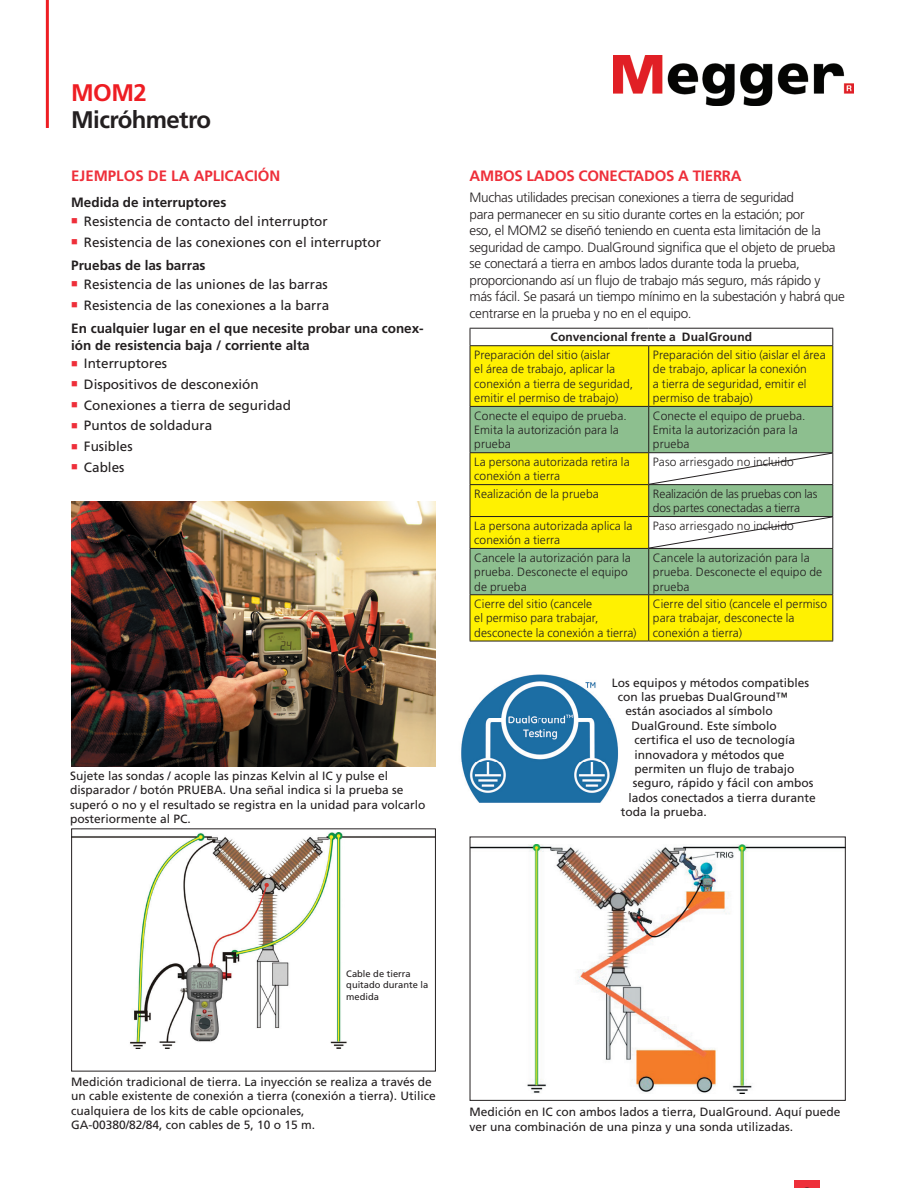
<style>
.page{position:relative;width:918px;height:1188px;background:#fff}
.page>*{position:absolute;margin:0;border:0;box-sizing:border-box;transform-origin:0 0}
.t1{font:700 24px "Frutiger LT Std";letter-spacing:-.025em;color:#231f20}
.t2{font:700 24px "Frutiger LT Std";color:#ee1d23}
.t3{font:700 15px "Frutiger LT Std";letter-spacing:-.015em;color:#ee2f3a}
.t4{font:300 13.5px/16.5px "Frutiger LT Std";letter-spacing:-.025em;color:#231f20}
.t5{font:13.5px/23.7px "Frutiger LT Std";color:#231f20}
.t6{font:700 13.5px/23.7px "Frutiger LT Std";color:#231f20}
.t7{font:300 12px/14.4px "Frutiger LT Std";letter-spacing:.01em;color:#231f20}
.t8{font:12px/14.4px "Frutiger LT Std";color:#231f20}
.t9{font:300 12px/14.4px "Frutiger LT Std";letter-spacing:-.01em;color:#231f20}
.t10{font:700 12px "Frutiger LT Std";letter-spacing:.015em;color:#231f20}
.t11{font:9.3px/11.2px "Frutiger LT Std";color:#231f20}
.s1{color:#ee2f3a}
.s2{font-weight:700}
.s3{font-weight:400}
</style>
<div class="page">
<hr style="left:46px;top:0;width:3px;height:128px;background:#ee1d23">
<img style="left:614px;top:55px;width:240px;height:50px">
<div style="left:795px;top:1181px;width:25px;height:7px;background:#ee2f3a"></div>
<img style="left:472px;top:844px;width:372px;height:249px">
<div style="left:470px;top:837px;width:376px;height:264px;border:1px solid #231f20"></div>
<img style="left:72px;top:502px;width:364px;height:265px">
<div style="left:471px;top:346px;width:361px;height:295px;background:#fff101"></div>
<svg style="left:471px;top:407px;width:361px;height:187px;background:#afcd64"></svg>
<hr style="left:470px;top:328px;width:179px;height:1px;background:#231f20">
<svg style="left:470px;top:329px;width:1px;height:16px"></svg>
<hr style="left:649px;top:328px;width:184px;height:1px;background:#231f20">
<svg style="left:832px;top:329px;width:1px;height:16px"></svg>
<hr style="left:470px;top:345px;width:179px;height:1px;background:#231f20">
<hr style="left:470px;top:346px;width:1px;height:60px;background:#231f20">
<hr style="left:649px;top:345px;width:184px;height:1px;background:#231f20">
<hr style="left:648px;top:346px;width:1px;height:60px;background:#231f20">
<hr style="left:832px;top:346px;width:1px;height:60px;background:#231f20">
<hr style="left:470px;top:406px;width:179px;height:1px;background:#231f20">
<hr style="left:470px;top:407px;width:1px;height:45px;background:#231f20">
<hr style="left:649px;top:406px;width:184px;height:1px;background:#231f20">
<hr style="left:648px;top:407px;width:1px;height:45px;background:#231f20">
<hr style="left:832px;top:407px;width:1px;height:45px;background:#231f20">
<hr style="left:470px;top:452px;width:179px;height:1px;background:#231f20">
<hr style="left:470px;top:453px;width:1px;height:31px;background:#231f20">
<hr style="left:649px;top:452px;width:184px;height:1px;background:#231f20">
<hr style="left:648px;top:453px;width:1px;height:31px;background:#231f20">
<hr style="left:832px;top:453px;width:1px;height:31px;background:#231f20">
<hr style="left:470px;top:484px;width:179px;height:1px;background:#231f20">
<hr style="left:470px;top:485px;width:1px;height:31px;background:#231f20">
<hr style="left:649px;top:484px;width:184px;height:1px;background:#231f20">
<hr style="left:648px;top:485px;width:1px;height:31px;background:#231f20">
<hr style="left:832px;top:485px;width:1px;height:31px;background:#231f20">
<hr style="left:470px;top:516px;width:179px;height:1px;background:#231f20">
<hr style="left:470px;top:517px;width:1px;height:31px;background:#231f20">
<hr style="left:649px;top:516px;width:184px;height:1px;background:#231f20">
<hr style="left:648px;top:517px;width:1px;height:31px;background:#231f20">
<hr style="left:832px;top:517px;width:1px;height:31px;background:#231f20">
<hr style="left:470px;top:548px;width:179px;height:1px;background:#231f20">
<hr style="left:470px;top:549px;width:1px;height:45px;background:#231f20">
<hr style="left:649px;top:548px;width:184px;height:1px;background:#231f20">
<hr style="left:648px;top:549px;width:1px;height:45px;background:#231f20">
<hr style="left:832px;top:549px;width:1px;height:45px;background:#231f20">
<hr style="left:470px;top:594px;width:179px;height:1px;background:#231f20">
<hr style="left:470px;top:595px;width:1px;height:46px;background:#231f20">
<hr style="left:649px;top:594px;width:184px;height:1px;background:#231f20">
<hr style="left:648px;top:595px;width:1px;height:46px;background:#231f20">
<hr style="left:832px;top:595px;width:1px;height:46px;background:#231f20">
<hr style="left:470px;top:641px;width:179px;height:1px;background:#231f20">
<hr style="left:649px;top:641px;width:184px;height:1px;background:#231f20">
<svg style="left:649px;top:453px;width:183px;height:31px"></svg>
<svg style="left:649px;top:517px;width:183px;height:31px"></svg>
<img style="left:461px;top:674px;width:158px;height:129px">
<img style="left:73px;top:833px;width:361px;height:216px">
<div style="left:71px;top:828px;width:365px;height:244px;border:1px solid #231f20"></div>
<div style="left:342px;top:963px;width:92px;height:40px;background:#fff"></div>
<h1 class="t2" style="left:71px;top:79px;width:77px">MOM2</h1>
<h1 class="t1" style="left:71px;top:106px;width:141px">Micróhmetro</h1>
<p class="t3" style="left:71px;top:167px;width:211px">EJEMPLOS DE LA APLICACIÓN</p>
<p class="t6" style="left:71px;top:191px;width:157px">Medida de interruptores</p>
<p class="t5" style="left:71px;top:209px;width:258px"><span class="s1">■</span> Resistencia de contacto del interruptor</p>
<p class="t5" style="left:71px;top:230px;width:311px"><span class="s1">■</span> Resistencia de las conexiones con el interruptor<br><span class="s2">Pruebas de las barras</span></p>
<p class="t5" style="left:71px;top:272px;width:258px"><span class="s1">■</span> Resistencia de las uniones de las barras</p>
<p class="t6" style="left:71px;top:293px;width:354px"><span class="s1">■</span> <span class="s3">Resistencia de las conexiones a la barra<br></span>En cualquier lugar en el que necesite probar una conex-</p>
<p class="t6" style="left:71px;top:333px;width:240px">ión de resistencia baja / corriente alta</p>
<p class="t5" style="left:71px;top:352px;width:98px"><span class="s1">■</span> Interruptores</p>
<p class="t5" style="left:71px;top:372px;width:189px"><span class="s1">■</span> Dispositivos de desconexión</p>
<p class="t5" style="left:71px;top:393px;width:221px"><span class="s1">■</span> Conexiones a tierra de seguridad</p>
<p class="t5" style="left:71px;top:414px;width:143px"><span class="s1">■</span> Puntos de soldadura</p>
<p class="t5" style="left:71px;top:435px;width:63px"><span class="s1">■</span> Fusibles</p>
<p class="t5" style="left:71px;top:456px;width:55px"><span class="s1">■</span> Cables</p>
<p class="t8" style="left:70px;top:769px;width:357px">Sujete las sondas / acople las pinzas Kelvin al IC y pulse el disparador / botón PRUEBA. Una señal indica si la prueba se superó o no y el resultado se registra en la unidad para volcarlo posteriormente al PC.</p>
<p class="t3" style="left:470px;top:167px;width:274px">AMBOS LADOS CONECTADOS A TIERRA</p>
<p class="t4" style="left:470px;top:189px;width:377px">Muchas utilidades precisan conexiones a tierra de seguridad<br>para permanecer en su sitio durante cortes en la estación; por<br>eso, el MOM2 se diseñó teniendo en cuenta esta limitación de la seguridad de campo. DualGround significa que el objeto de prueba se conectará a tierra en ambos lados durante toda la prueba, proporcionando así un flujo de trabajo más seguro, más rápido y más fácil. Se pasará un tiempo mínimo en la subestación y habrá que centrarse en la prueba y no en el equipo.</p>
<p class="t10" style="left:551px;top:330px;width:203px">Convencional frente a DualGround</p>
<p class="t7" style="left:474px;top:348px;width:160px">Preparación del sitio (aislar<br>el área de trabajo, aplicar la conexión a tierra de seguridad, emitir el permiso de trabajo)</p>
<p class="t7" style="left:653px;top:348px;width:174px">Preparación del sitio (aislar el área de trabajo, aplicar la conexión<br>a tierra de seguridad, emitir el permiso de trabajo)</p>
<p class="t7" style="left:474px;top:409px;width:154px">Conecte el equipo de prueba.<br>Emita la autorización para la prueba</p>
<p class="t7" style="left:653px;top:409px;width:154px">Conecte el equipo de prueba.<br>Emita la autorización para la prueba</p>
<p class="t7" style="left:474px;top:455px;width:157px">La persona autorizada retira la conexión a tierra</p>
<p class="t7" style="left:653px;top:455px;width:142px">Paso arriesgado no incluido</p>
<p class="t7" style="left:474px;top:487px;width:126px">Realización de la prueba</p>
<p class="t9" style="left:653px;top:487px;width:166px">Realización de las pruebas con las dos partes conectadas a tierra</p>
<p class="t7" style="left:474px;top:519px;width:160px">La persona autorizada aplica la conexión a tierra</p>
<p class="t7" style="left:653px;top:519px;width:142px">Paso arriesgado no incluido</p>
<p class="t7" style="left:474px;top:551px;width:158px">Cancele la autorización para la prueba. Desconecte el equipo de prueba</p>
<p class="t7" style="left:653px;top:551px;width:171px">Cancele la autorización para la prueba. Desconecte el equipo de prueba</p>
<p class="t7" style="left:474px;top:597px;width:164px">Cierre del sitio (cancele<br>el permiso para trabajar, desconecte la conexión a tierra)</p>
<p class="t7" style="left:653px;top:597px;width:176px">Cierre del sitio (cancele el permiso para trabajar, desconecte la conexión a tierra)</p>
<p class="t8" style="left:612px;top:675px;width:199px">Los equipos y métodos compatibles</p>
<p class="t8" style="left:618px;top:690px;width:171px">con las pruebas DualGround™</p>
<p class="t8" style="left:625px;top:704px;width:149px">están asociados al símbolo</p>
<p class="t8" style="left:631px;top:718px;width:147px">DualGround. Este símbolo</p>
<p class="t8" style="left:634px;top:733px;width:162px">certifica el uso de tecnología</p>
<p class="t8" style="left:634px;top:747px;width:152px">innovadora y métodos que</p>
<p class="t8" style="left:634px;top:762px;width:162px">permiten un flujo de trabajo</p>
<p class="t8" style="left:633px;top:776px;width:182px">seguro, rápido y fácil con ambos</p>
<p class="t8" style="left:628px;top:790px;width:189px">lados conectados a tierra durante</p>
<p class="t8" style="left:621px;top:805px;width:88px">toda la prueba.</p>
<p class="t11" style="left:346px;top:968px;width:84px">Cable de tierra quitado durante la medida</p>
<p class="t8" style="left:71px;top:1075px;width:366px">Medición tradicional de tierra. La inyección se realiza a través de un cable existente de conexión a tierra (conexión a tierra). Utilice cualquiera de los kits de cable opcionales,<br>GA-00380/82/84, con cables de 5, 10 o 15 m.</p>
<p class="t8" style="left:470px;top:1105px;width:372px">Medición en IC con ambos lados a tierra, DualGround. Aquí puede ver una combinación de una pinza y una sonda utilizadas.</p>
</div>
